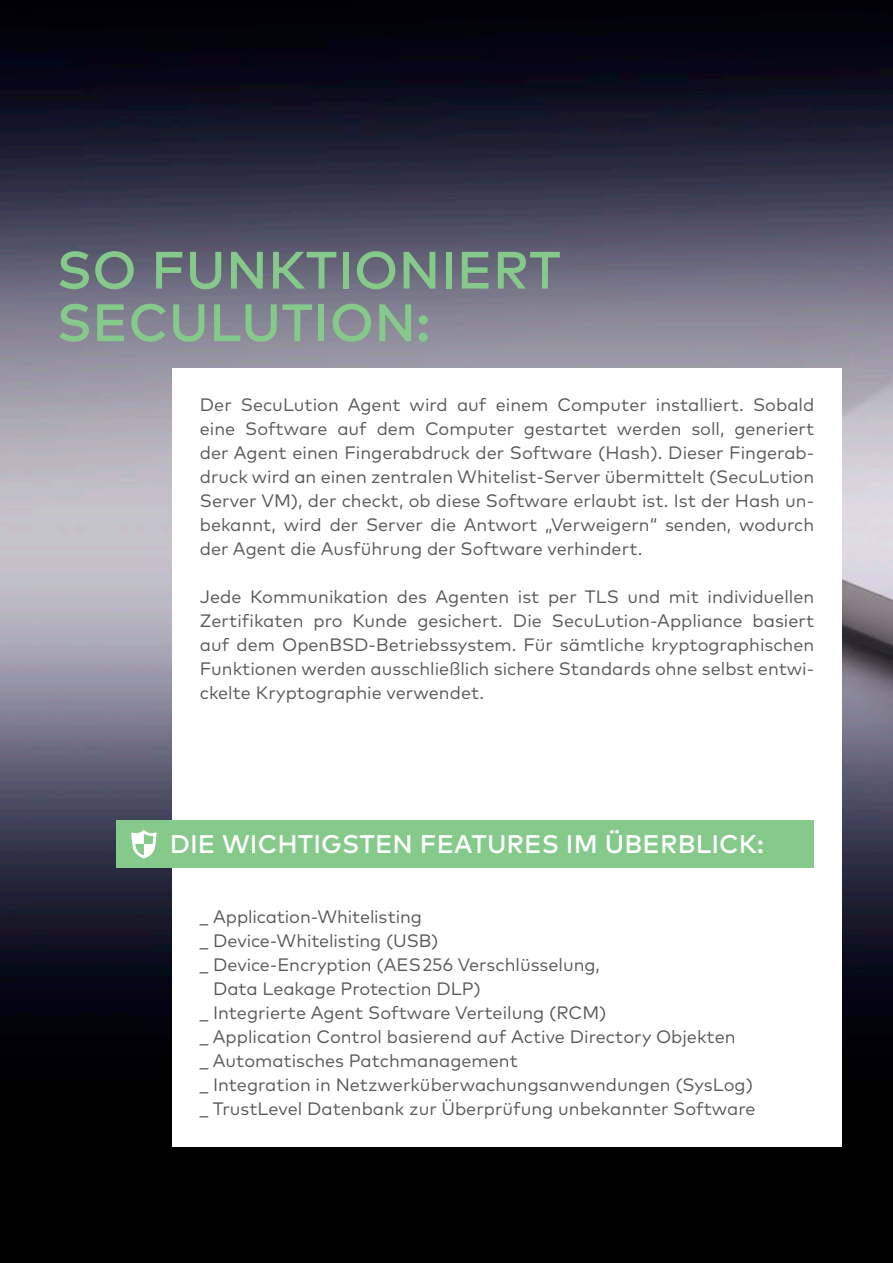
<style>
.page{position:relative;width:893px;height:1263px;background:#fff}
.page>*{position:absolute;margin:0;border:0;box-sizing:border-box;transform-origin:0 0}
.t1{font:500 52.5px/52.5px "Mark OT";letter-spacing:.005em;color:#85c98b}
.t2{font:500 25.5px "Mark OT";letter-spacing:.005em;color:#fff}
.t3{font:18px/24px "Mark OT";color:#58595b;text-align:justify}
</style>
<div class="page">
<img style="left:0;top:0;width:893px;height:1263px">
<div style="left:172px;top:369px;width:670px;height:778px;background:#fff"></div>
<div style="left:116px;top:820px;width:698px;height:48px;background:#85c98b"></div>
<svg style="left:131px;top:829px;width:25px;height:29px"></svg>
<h1 class="t1" style="left:56px;top:242px;width:506px">SO FUNKTIONIERT<br>SECULUTION:</h1>
<p class="t3" style="left:200px;top:392px;width:616px">Der SecuLution Agent wird auf einem Computer installiert. Sobald eine Software auf dem Computer gestartet werden soll, generiert der Agent einen Fingerabdruck der Software (Hash). Dieser Fingerab&shy;druck wird an einen zentralen Whitelist-Server übermittelt (SecuLution Server VM), der checkt, ob diese Software erlaubt ist. Ist der Hash un&shy;bekannt, wird der Server die Antwort „Verweigern“ senden, wodurch der Agent die Ausführung der Software verhindert.</p>
<p class="t3" style="left:200px;top:584px;width:616px">Jede Kommunikation des Agenten ist per TLS und mit individuellen Zertifikaten pro Kunde gesichert. Die SecuLution-Appliance basiert auf dem OpenBSD-Betriebssystem. Für sämtliche kryptographischen Funktionen werden ausschließlich sichere Standards ohne selbst entwi&shy;ckelte Kryptographie verwendet.</p>
<h2 class="t2" style="left:170px;top:828px;width:596px">DIE WICHTIGSTEN FEATURES IM ÜBERBLICK:</h2>
<p class="t3" style="left:200px;top:904px;width:224px">_ Application-Whitelisting</p>
<p class="t3" style="left:200px;top:928px;width:240px">_ Device-Whitelisting (USB)</p>
<p class="t3" style="left:200px;top:952px;width:402px">_ Device-Encryption (AES 256 Verschlüsselung,</p>
<p class="t3" style="left:213px;top:976px;width:269px">Data Leakage Protection DLP)</p>
<p class="t3" style="left:200px;top:1000px;width:408px">_ Integrierte Agent Software Verteilung (RCM)</p>
<p class="t3" style="left:200px;top:1024px;width:537px">_ Application Control basierend auf Active Directory Objekten</p>
<p class="t3" style="left:200px;top:1048px;width:319px">_ Automatisches Patchmanagement</p>
<p class="t3" style="left:200px;top:1072px;width:555px">_ Integration in Netzwerküberwachungsanwendungen (SysLog)</p>
<p class="t3" style="left:200px;top:1096px;width:557px">_ TrustLevel Datenbank zur Überprüfung unbekannter Software</p>
</div>
